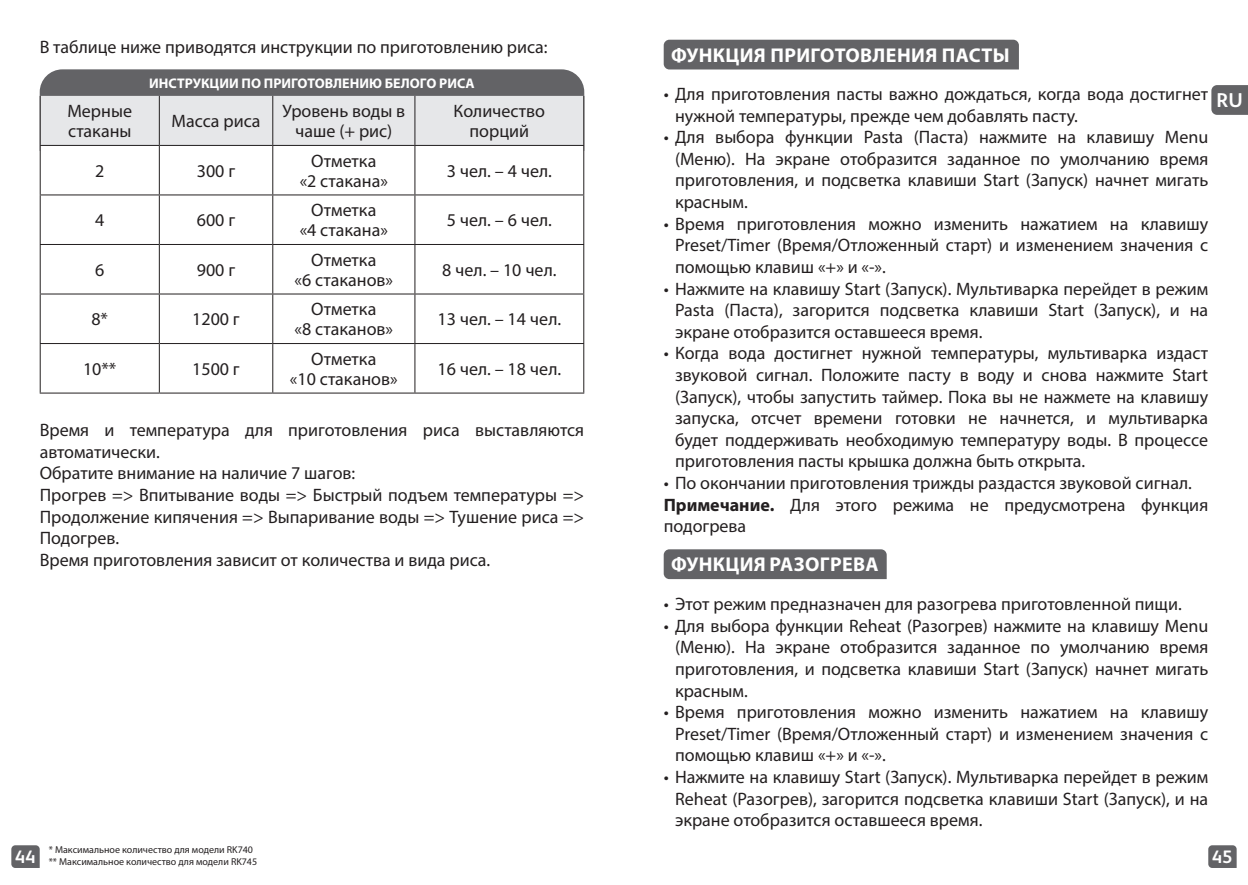
<style>
.page{position:relative;width:1248px;height:885px;background:#fff}
.page>*{position:absolute;margin:0;border:0;box-sizing:border-box;transform-origin:0 0}
.t1{font:700 20px "Myriad Pro";letter-spacing:.02em;color:#fff}
.t2{font:700 20px "FS Albert";color:#fff}
.t3{font:18px/21.6px "Myriad Pro";color:#231f20;text-align:justify}
.t4{font:700 18px "FS Albert";color:#fff}
.t5{font:700 14px "Myriad Pro";color:#fff}
.t6{font:10px/12px "Myriad Pro";color:#231f20}
.s1{font-weight:700}
</style>
<div class="page">
<svg style="left:1208px;top:845px;width:28px;height:22px"></svg>
<svg style="left:11px;top:845px;width:29px;height:22px"></svg>
<svg style="left:1211px;top:85px;width:36px;height:30px"></svg>
<div style="left:663px;top:40px;width:355px;height:29px;background:#636366"></div>
<div style="left:663px;top:549px;width:223px;height:30px;background:#636366"></div>
<svg style="left:40px;top:69px;width:544px;height:27px;background:#67676a"></svg>
<div style="left:41px;top:96px;width:542px;height:49px;background:#e6e7e9"></div>
<svg style="left:41px;top:146px;width:542px;height:246px"></svg>
<hr style="left:159px;top:96px;width:1px;height:49px;background:#231f20">
<hr style="left:272px;top:96px;width:1px;height:49px;background:#231f20">
<hr style="left:414px;top:96px;width:1px;height:49px;background:#231f20">
<hr style="left:40px;top:96px;width:1px;height:49px;background:#231f20">
<hr style="left:583px;top:96px;width:1px;height:49px;background:#231f20">
<hr style="left:40px;top:145px;width:119px;height:1px;background:#231f20">
<hr style="left:40px;top:146px;width:1px;height:48px;background:#231f20">
<hr style="left:159px;top:145px;width:114px;height:1px;background:#231f20">
<hr style="left:159px;top:146px;width:1px;height:48px;background:#231f20">
<hr style="left:273px;top:145px;width:142px;height:1px;background:#231f20">
<hr style="left:272px;top:146px;width:1px;height:48px;background:#231f20">
<hr style="left:415px;top:145px;width:169px;height:1px;background:#231f20">
<hr style="left:414px;top:146px;width:1px;height:48px;background:#231f20">
<hr style="left:583px;top:146px;width:1px;height:48px;background:#231f20">
<hr style="left:40px;top:194px;width:119px;height:1px;background:#231f20">
<hr style="left:40px;top:195px;width:1px;height:49px;background:#231f20">
<hr style="left:159px;top:194px;width:114px;height:1px;background:#231f20">
<hr style="left:159px;top:195px;width:1px;height:49px;background:#231f20">
<hr style="left:273px;top:194px;width:142px;height:1px;background:#231f20">
<hr style="left:272px;top:195px;width:1px;height:49px;background:#231f20">
<hr style="left:415px;top:194px;width:169px;height:1px;background:#231f20">
<hr style="left:414px;top:195px;width:1px;height:49px;background:#231f20">
<hr style="left:583px;top:195px;width:1px;height:49px;background:#231f20">
<hr style="left:40px;top:244px;width:119px;height:1px;background:#231f20">
<hr style="left:40px;top:245px;width:1px;height:48px;background:#231f20">
<hr style="left:159px;top:244px;width:114px;height:1px;background:#231f20">
<hr style="left:159px;top:245px;width:1px;height:48px;background:#231f20">
<hr style="left:273px;top:244px;width:142px;height:1px;background:#231f20">
<hr style="left:272px;top:245px;width:1px;height:48px;background:#231f20">
<hr style="left:415px;top:244px;width:169px;height:1px;background:#231f20">
<hr style="left:414px;top:245px;width:1px;height:48px;background:#231f20">
<hr style="left:583px;top:245px;width:1px;height:48px;background:#231f20">
<hr style="left:40px;top:293px;width:119px;height:1px;background:#231f20">
<hr style="left:40px;top:294px;width:1px;height:49px;background:#231f20">
<hr style="left:159px;top:293px;width:114px;height:1px;background:#231f20">
<hr style="left:159px;top:294px;width:1px;height:49px;background:#231f20">
<hr style="left:273px;top:293px;width:142px;height:1px;background:#231f20">
<hr style="left:272px;top:294px;width:1px;height:49px;background:#231f20">
<hr style="left:415px;top:293px;width:169px;height:1px;background:#231f20">
<hr style="left:414px;top:294px;width:1px;height:49px;background:#231f20">
<hr style="left:583px;top:294px;width:1px;height:49px;background:#231f20">
<hr style="left:40px;top:343px;width:119px;height:1px;background:#231f20">
<hr style="left:40px;top:344px;width:1px;height:48px;background:#231f20">
<hr style="left:159px;top:343px;width:114px;height:1px;background:#231f20">
<hr style="left:159px;top:344px;width:1px;height:48px;background:#231f20">
<hr style="left:273px;top:343px;width:142px;height:1px;background:#231f20">
<hr style="left:272px;top:344px;width:1px;height:48px;background:#231f20">
<hr style="left:415px;top:343px;width:169px;height:1px;background:#231f20">
<hr style="left:414px;top:344px;width:1px;height:48px;background:#231f20">
<hr style="left:583px;top:344px;width:1px;height:48px;background:#231f20">
<hr style="left:40px;top:392px;width:119px;height:1px;background:#231f20">
<hr style="left:159px;top:392px;width:114px;height:1px;background:#231f20">
<hr style="left:273px;top:392px;width:142px;height:1px;background:#231f20">
<hr style="left:415px;top:392px;width:169px;height:1px;background:#231f20">
<p class="t3" style="left:40px;top:36px;width:509px">В таблице ниже приводятся инструкции по приготовлению риса:</p>
<p class="t5" style="left:149px;top:74px;width:327px">ИНСТРУКЦИИ ПО ПРИГОТОВЛЕНИЮ БЕЛОГО РИСА</p>
<p class="t3" style="left:67px;top:101px;width:66px;line-height:20px">Мерные стаканы</p>
<p class="t3" style="left:172px;top:110px;width:90px">Масса риса</p>
<p class="t3" style="left:282px;top:101px;width:124px;line-height:20px;text-align:center">Уровень воды в чаше (+ рис)</p>
<p class="t3" style="left:453px;top:101px;width:93px;line-height:20px;text-align:center">Количество порций</p>
<p class="t3" style="left:95px;top:160px;width:11px">2</p>
<p class="t3" style="left:197px;top:160px;width:40px">300 г</p>
<p class="t3" style="left:299px;top:150px;width:90px;line-height:20px;text-align:center">Отметка<br>«2 стакана»</p>
<p class="t3" style="left:446px;top:160px;width:107px">3 чел. – 4 чел.</p>
<p class="t3" style="left:95px;top:209px;width:11px">4</p>
<p class="t3" style="left:197px;top:209px;width:40px">600 г</p>
<p class="t3" style="left:299px;top:200px;width:90px;line-height:20px;text-align:center">Отметка<br>«4 стакана»</p>
<p class="t3" style="left:446px;top:209px;width:107px">5 чел. – 6 чел.</p>
<p class="t3" style="left:95px;top:259px;width:11px">6</p>
<p class="t3" style="left:197px;top:259px;width:40px">900 г</p>
<p class="t3" style="left:294px;top:249px;width:100px;line-height:20px;text-align:center">Отметка<br>«6 стаканов»</p>
<p class="t3" style="left:442px;top:259px;width:116px">8 чел. – 10 чел.</p>
<p class="t3" style="left:91px;top:308px;width:18px">8*</p>
<p class="t3" style="left:192px;top:308px;width:49px">1200 г</p>
<p class="t3" style="left:294px;top:299px;width:100px;line-height:20px;text-align:center">Отметка<br>«8 стаканов»</p>
<p class="t3" style="left:437px;top:308px;width:125px">13 чел. – 14 чел.</p>
<p class="t3" style="left:83px;top:358px;width:35px">10**</p>
<p class="t3" style="left:192px;top:358px;width:49px">1500 г</p>
<p class="t3" style="left:290px;top:348px;width:109px;line-height:20px;text-align:center">Отметка<br>«10 стаканов»</p>
<p class="t3" style="left:437px;top:358px;width:125px">16 чел. – 18 чел.</p>
<p class="t3" style="left:40px;top:419px;width:546px;text-align:left">Время и температура для приготовления риса выставляются автоматически.<br>Обратите внимание на наличие 7 шагов:<br>Прогрев =&gt; Впитывание воды =&gt; Быстрый подъем температуры =&gt; Продолжение кипячения =&gt; Выпаривание воды =&gt; Тушение риса =&gt; Подогрев.<br>Время приготовления зависит от количества и вида риса.</p>
<p class="t1" style="left:671px;top:42px;width:340px">ФУНКЦИЯ ПРИГОТОВЛЕНИЯ ПАСТЫ</p>
<p class="t3" style="left:675px;top:83px;width:534px;text-indent:-11px">• Для приготовления пасты важно дождаться, когда вода достигнет нужной температуры, прежде чем добавлять пасту.</p>
<p class="t3" style="left:675px;top:126px;width:534px;text-indent:-11px">• Для выбора функции Pasta (Паста) нажмите на клавишу Menu (Меню). На экране отобразится заданное по умолчанию время приготовления, и подсветка клавиши Start (Запуск) начнет мигать красным.</p>
<p class="t3" style="left:675px;top:212px;width:534px;text-indent:-11px">• Время приготовления можно изменить нажатием на клавишу Preset/Timer (Время/Отложенный старт) и изменением значения с помощью клавиш «+» и «-».</p>
<p class="t3" style="left:675px;top:277px;width:534px;text-indent:-11px">• Нажмите на клавишу Start (Запуск). Мультиварка перейдет в режим Pasta (Паста), загорится подсветка клавиши Start (Запуск), и на экране отобразится оставшееся время.</p>
<p class="t3" style="left:675px;top:342px;width:534px;text-indent:-11px">• Когда вода достигнет нужной температуры, мультиварка издаст звуковой сигнал. Положите пасту в воду и снова нажмите Start (Запуск), чтобы запустить таймер. Пока вы не нажмете на клавишу запуска, отсчет времени готовки не начнется, и мультиварка будет поддерживать необходимую температуру воды. В процессе приготовления пасты крышка должна быть открыта.</p>
<p class="t3" style="left:663px;top:472px;width:546px;text-align:left">• По окончании приготовления трижды раздастся звуковой сигнал.<br><span class="s1">Примечание.</span> Для этого режима не предусмотрена функция подогрева</p>
<p class="t1" style="left:671px;top:551px;width:209px">ФУНКЦИЯ РАЗОГРЕВА</p>
<p class="t3" style="left:663px;top:593px;width:519px">• Этот режим предназначен для разогрева приготовленной пищи.</p>
<p class="t3" style="left:675px;top:614px;width:534px;text-indent:-11px">• Для выбора функции Reheat (Разогрев) нажмите на клавишу Menu (Меню). На экране отобразится заданное по умолчанию время приготовления, и подсветка клавиши Start (Запуск) начнет мигать красным.</p>
<p class="t3" style="left:675px;top:701px;width:534px;text-indent:-11px">• Время приготовления можно изменить нажатием на клавишу Preset/Timer (Время/Отложенный старт) и изменением значения с помощью клавиш «+» и «-».</p>
<p class="t3" style="left:675px;top:765px;width:534px;text-indent:-11px">• Нажмите на клавишу Start (Запуск). Мультиварка перейдет в режим Reheat (Разогрев), загорится подсветка клавиши Start (Запуск), и на экране отобразится оставшееся время.</p>
<p class="t2" style="left:1216px;top:87px;width:28px">RU</p>
<p class="t6" style="left:49px;top:843px;width:210px">* Максимальное количество для модели RK740 ** Максимальное количество для модели RK745</p>
<p class="t4" style="left:15px;top:844px;width:22px">44</p>
<p class="t4" style="left:1211px;top:844px;width:22px">45</p>
</div>
